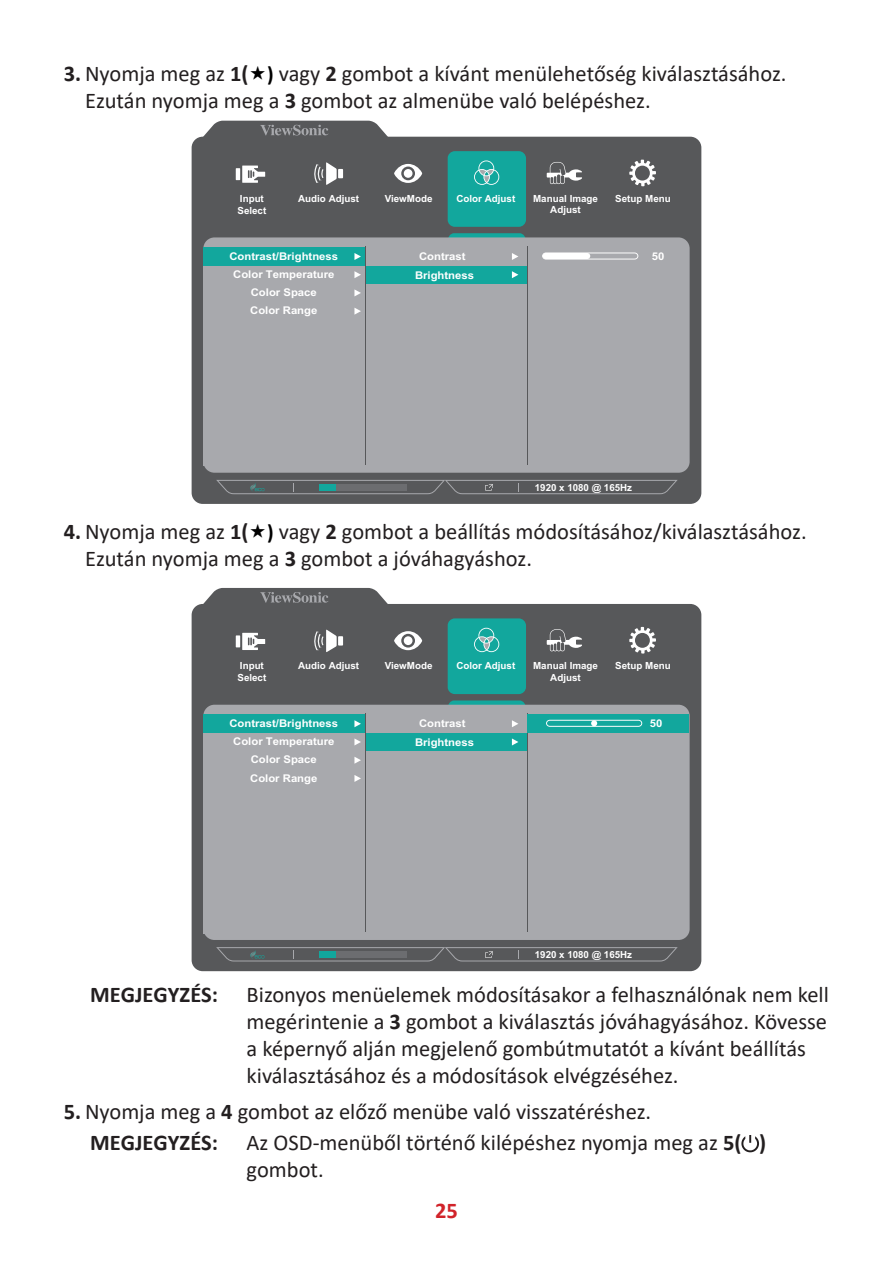
<style>
.page{position:relative;width:893px;height:1263px;background:#fff}
.page>*{position:absolute;margin:0;border:0;box-sizing:border-box;transform-origin:0 0}
.t1{font:22.5px/27px "Calibri";color:#231f20}
.t2{font:700 22.5px "Calibri";color:#231f20}
.t3{font:700 22.5px "Calibri";color:#d1232a}
.t4{font:700 10.65px/18.3px "Arial";color:#fff;text-align:center;scale:1.06 1}
.t5{font:700 9.75px/11.7px "Arial";color:#fff}
.s1{font-weight:700}
.s2{font-weight:700;font-size:21px;color:#000}
</style>
<div class="page">
<div style="left:192px;top:137px;width:509px;height:367px;background:#57585a;border-radius:11px"></div>
<svg style="left:449px;top:233px;width:76px;height:4px"></svg>
<div style="left:203px;top:237px;width:487px;height:236px;background:#a8a9ad;border-radius:11px"></div>
<div style="left:448px;top:151px;width:78px;height:76px;background:#12a79d;border-radius:7px"></div>
<svg style="left:354px;top:308px;width:7px;height:7px"></svg>
<svg style="left:354px;top:289px;width:7px;height:7px"></svg>
<div style="left:366px;top:266px;width:161px;height:18px;background:#12a79d"></div>
<svg style="left:354px;top:271px;width:7px;height:7px"></svg>
<div style="left:203px;top:247px;width:162px;height:19px;background:#12a79d"></div>
<svg style="left:354px;top:253px;width:7px;height:7px"></svg>
<svg style="left:512px;top:253px;width:6px;height:7px"></svg>
<svg style="left:512px;top:271px;width:6px;height:7px"></svg>
<div style="left:203px;top:448px;width:162px;height:18px;background:#a8a9ad"></div>
<hr style="left:527px;top:246px;width:1px;height:219px;background:#57585a">
<hr style="left:365px;top:246px;width:1px;height:219px;background:#57585a">
<svg style="left:216px;top:480px;width:462px;height:14px"></svg>
<svg style="left:198px;top:121px;width:195px;height:17px"></svg>
<svg style="left:542px;top:252px;width:96px;height:8px"></svg>
<div style="left:543px;top:253px;width:47px;height:6px;background:#fff;border-radius:3px"></div>
<svg style="left:629px;top:160px;width:27px;height:26px"></svg>
<svg style="left:474px;top:160px;width:25px;height:25px"></svg>
<svg style="left:394px;top:164px;width:28px;height:19px"></svg>
<div style="left:404px;top:169px;width:8px;height:9px;background:#fff;border-radius:50%"></div>
<svg style="left:547px;top:162px;width:35px;height:22px"></svg>
<hr style="left:236px;top:168px;width:4px;height:12px;background:#fff">
<svg style="left:242px;top:166px;width:23px;height:17px"></svg>
<div style="left:338px;top:169px;width:5px;height:9px;background:#fff"></div>
<svg style="left:314px;top:162px;width:23px;height:23px"></svg>
<div style="left:192px;top:604px;width:509px;height:367px;background:#57585a;border-radius:11px"></div>
<svg style="left:448px;top:700px;width:78px;height:5px"></svg>
<div style="left:203px;top:705px;width:487px;height:235px;background:#a8a9ad;border-radius:11px"></div>
<div style="left:448px;top:618px;width:78px;height:76px;background:#12a79d;border-radius:7px"></div>
<svg style="left:354px;top:775px;width:7px;height:7px"></svg>
<svg style="left:354px;top:757px;width:7px;height:7px"></svg>
<div style="left:366px;top:733px;width:161px;height:18px;background:#12a79d"></div>
<svg style="left:354px;top:738px;width:7px;height:7px"></svg>
<div style="left:203px;top:715px;width:162px;height:18px;background:#12a79d"></div>
<svg style="left:354px;top:720px;width:7px;height:7px"></svg>
<svg style="left:512px;top:720px;width:6px;height:7px"></svg>
<svg style="left:512px;top:738px;width:6px;height:7px"></svg>
<div style="left:203px;top:915px;width:162px;height:18px;background:#a8a9ad"></div>
<hr style="left:527px;top:713px;width:1px;height:219px;background:#57585a">
<hr style="left:365px;top:713px;width:1px;height:219px;background:#57585a">
<svg style="left:216px;top:947px;width:462px;height:14px"></svg>
<svg style="left:198px;top:588px;width:190px;height:17px"></svg>
<div style="left:528px;top:715px;width:161px;height:18px;background:#12a79d"></div>
<svg style="left:546px;top:720px;width:96px;height:7px"></svg>
<svg style="left:629px;top:627px;width:27px;height:26px"></svg>
<svg style="left:474px;top:628px;width:25px;height:24px"></svg>
<svg style="left:394px;top:631px;width:28px;height:19px"></svg>
<div style="left:404px;top:636px;width:8px;height:9px;background:#fff;border-radius:50%"></div>
<svg style="left:547px;top:629px;width:35px;height:22px"></svg>
<hr style="left:236px;top:635px;width:4px;height:12px;background:#fff">
<svg style="left:242px;top:633px;width:23px;height:17px"></svg>
<div style="left:338px;top:636px;width:5px;height:9px;background:#fff"></div>
<svg style="left:314px;top:629px;width:23px;height:23px"></svg>
<svg style="left:741px;top:1135px;width:18px;height:17px"></svg>
<p class="t1" style="left:85px;top:59px;width:703px;text-indent:-21px"><span class="s1">3.</span> Nyomja meg az <span class="s1">1(</span> <span class="s2">)</span> vagy <span class="s1">2</span> gombot a kívánt menülehetőség kiválasztásához.<br>Ezután nyomja meg a <span class="s1">3</span> gombot az almenübe való belépéshez.</p>
<p class="t5" style="left:237px;top:193px;width:30px">Input<br>Select</p>
<p class="t5" style="left:298px;top:193px;width:63px">Audio Adjust</p>
<p class="t4" style="left:229px;top:247px;width:104px">Contrast/Brightness<br>Color Temperature<br>Color Space<br>Color Range</p>
<p class="t5" style="left:385px;top:193px;width:49px">ViewMode</p>
<p class="t5" style="left:456px;top:193px;width:60px">Color Adjust</p>
<p class="t5" style="left:533px;top:192px;width:66px">Manual Image</p>
<p class="t5" style="left:615px;top:193px;width:57px">Setup Menu</p>
<p class="t5" style="left:550px;top:204px;width:32px">Adjust</p>
<p class="t4" style="left:415px;top:246px;width:57px;line-height:19.2px">Contrast<br>Brightness</p>
<p class="t4" style="left:652px;top:247px;width:13px">50</p>
<p class="t5" style="left:535px;top:481px;width:99px">1920 x 1080 @ 165Hz</p>
<p class="t1" style="left:85px;top:518px;width:723px;text-indent:-21px"><span class="s1">4.</span> Nyomja meg az <span class="s1">1(</span> <span class="s2">)</span> vagy <span class="s1">2</span> gombot a beállítás módosításához/kiválasztásához.<br>Ezután nyomja meg a <span class="s1">3</span> gombot a jóváhagyáshoz.</p>
<p class="t5" style="left:237px;top:660px;width:30px">Input<br>Select</p>
<p class="t5" style="left:298px;top:660px;width:63px">Audio Adjust</p>
<p class="t4" style="left:229px;top:714px;width:104px">Contrast/Brightness<br>Color Temperature<br>Color Space<br>Color Range</p>
<p class="t5" style="left:385px;top:660px;width:49px">ViewMode</p>
<p class="t5" style="left:456px;top:660px;width:60px">Color Adjust</p>
<p class="t5" style="left:533px;top:660px;width:66px">Manual Image</p>
<p class="t5" style="left:615px;top:660px;width:57px">Setup Menu</p>
<p class="t5" style="left:550px;top:671px;width:32px">Adjust</p>
<p class="t4" style="left:415px;top:714px;width:57px;line-height:19.2px">Contrast<br>Brightness</p>
<p class="t4" style="left:650px;top:714px;width:13px">50</p>
<p class="t5" style="left:535px;top:949px;width:99px">1920 x 1080 @ 165Hz</p>
<p class="t2" style="left:90px;top:979px;width:130px">MEGJEGYZÉS:</p>
<p class="t1" style="left:247px;top:981px;width:584px">Bizonyos menüelemek módosításakor a felhasználónak nem kell megérintenie a <span class="s1">3</span> gombot a kiválasztás jóváhagyásához. Kövesse a képernyő alján megjelenő gombútmutatót a kívánt beállítás kiválasztásához és a módosítások elvégzéséhez.</p>
<p class="t1" style="left:90px;top:1095px;width:563px;line-height:31.2px;text-indent:-26px"><span class="s1">5.</span> Nyomja meg a <span class="s1">4</span> gombot az előző menübe való visszatéréshez.<br><span class="s1">MEGJEGYZÉS:</span></p>
<p class="t1" style="left:247px;top:1129px;width:521px">Az OSD-menüből történő kilépéshez nyomja meg az <span class="s1">5( ) </span>gombot.</p>
<p class="t3" style="left:435px;top:1194px;width:24px">25</p>
</div>
